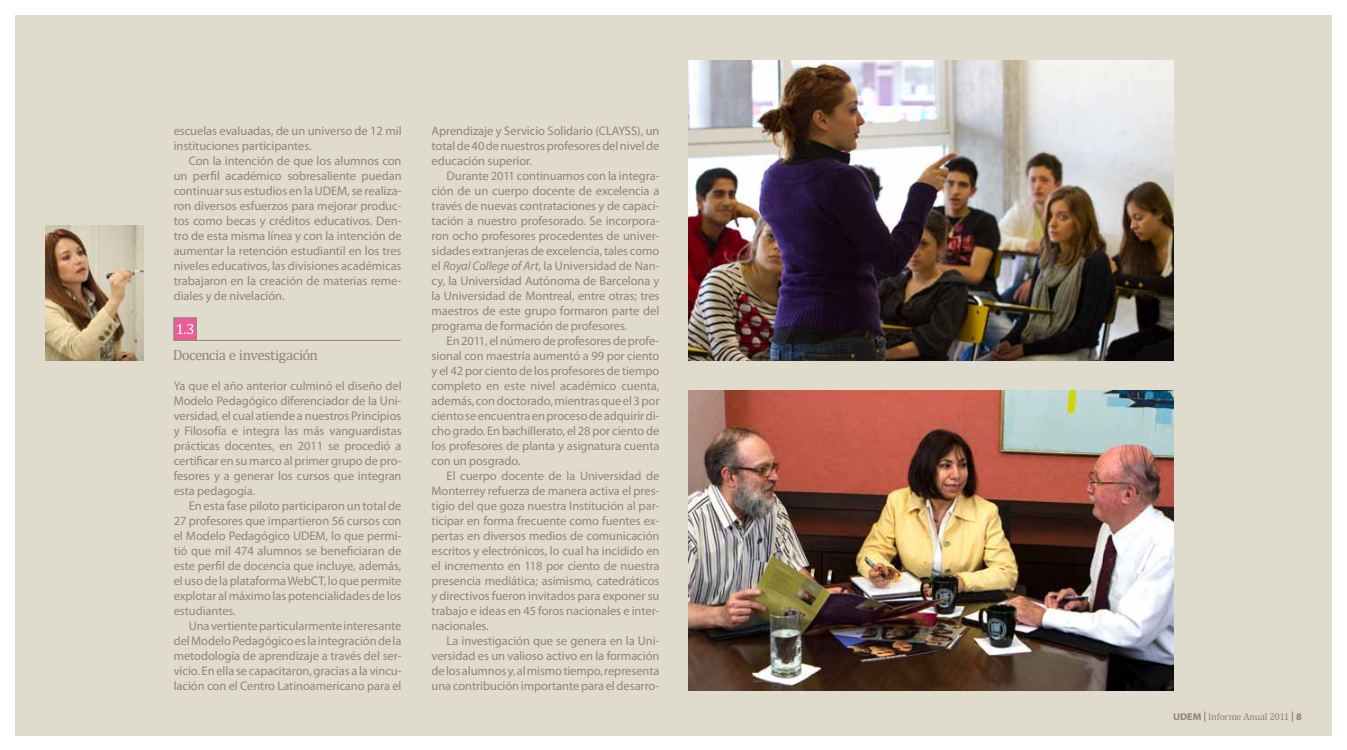
<style>
.page{position:relative;width:1347px;height:750px;background:#fff}
.page>*{position:absolute;margin:0;border:0;box-sizing:border-box;transform-origin:0 0}
.t1{font:15px "Cambria";letter-spacing:-.04em;color:#8d857e}
.t2{font:12.5px/15px "Myriad Pro";letter-spacing:-.005em;color:#8d857e;text-align:justify}
.t3{font:10px "Cambria";letter-spacing:-.02em;color:#8d857e}
.s1{font-style:italic}
.s2{font-family:"Myriad Web Pro";font-weight:700}
</style>
<div class="page">
<div style="left:15px;top:15px;width:1316px;height:720px;background:#e0dccd"></div>
<img style="left:688px;top:60px;width:485px;height:300px">
<img style="left:688px;top:390px;width:485px;height:300px">
<img style="left:45px;top:226px;width:99px;height:134px">
<hr style="left:196px;top:340px;width:205px;height:1px;background:#8d857e">
<div style="left:174px;top:317px;width:23px;height:23px;background:#ea5d98;border:1px solid #8d857e"></div>
<svg style="left:177px;top:324px;width:16px;height:10px"></svg>
<p class="t2" style="left:174px;top:123px;width:229px">escuelas evaluadas, de un universo de 12 mil instituciones participantes.</p>
<p class="t2" style="left:174px;top:153px;width:229px;text-indent:15px">Con la intención de que los alumnos con un perfil académico sobresaliente puedan continuar sus estudios en la UDEM, se realiza&shy;ron diversos esfuerzos para mejorar produc&shy;tos como becas y créditos educativos. Den&shy;tro de esta misma línea y con la intención de aumentar la retención estudiantil en los tres niveles educativos, las divisiones académicas trabajaron en la creación de materias reme&shy;diales y de nivelación.</p>
<p class="t1" style="left:173px;top:346px;width:146px">Docencia e investigación</p>
<p class="t2" style="left:174px;top:378px;width:229px">Ya que el año anterior culminó el diseño del Modelo Pedagógico diferenciador de la Uni&shy;versidad, el cual atiende a nuestros Principios y Filosofía e integra las más vanguardistas prácticas docentes, en 2011 se procedió a certificar en su marco al primer grupo de pro&shy;fesores y a generar los cursos que integran esta pedagogía.</p>
<p class="t2" style="left:174px;top:498px;width:229px;text-indent:15px">En esta fase piloto participaron un total de 27 profesores que impartieron 56 cursos con el Modelo Pedagógico UDEM, lo que permi&shy;tió que mil 474 alumnos se beneficiaran de este perfil de docencia que incluye, además, el uso de la plataforma WebCT, lo que permite explotar al máximo las potencialidades de los estudiantes.</p>
<p class="t2" style="left:174px;top:618px;width:229px;text-indent:15px">Una vertiente particularmente interesante del Modelo Pedagógico es la integración de la metodología de aprendizaje a través del ser&shy;vicio. En ella se capacitaron, gracias a la vincu&shy;lación con el Centro Latinoamericano para el</p>
<p class="t2" style="left:431px;top:123px;width:229px">Aprendizaje y Servicio Solidario (CLAYSS), un total de 40 de nuestros profesores del nivel de educación superior.</p>
<p class="t2" style="left:431px;top:168px;width:229px;text-indent:15px">Durante 2011 continuamos con la integra&shy;ción de un cuerpo docente de excelencia a través de nuevas contrataciones y de capaci&shy;tación a nuestro profesorado. Se incorpora&shy;ron ocho profesores procedentes de univer&shy;sidades extranjeras de excelencia, tales como el <span class="s1">Royal College of Art</span>, la Universidad de Nan&shy;cy, la Universidad Autónoma de Barcelona y la Universidad de Montreal, entre otras; tres maestros de este grupo formaron parte del programa de formación de profesores.</p>
<p class="t2" style="left:431px;top:333px;width:229px;text-indent:15px">En 2011, el número de profesores de profe&shy;sional con maestría aumentó a 99 por ciento y el 42 por ciento de los profesores de tiempo completo en este nivel académico cuenta, además, con doctorado, mientras que el 3 por ciento se encuentra en proceso de adquirir di&shy;cho grado. En bachillerato, el 28 por ciento de los profesores de planta y asignatura cuenta con un posgrado.</p>
<p class="t2" style="left:431px;top:468px;width:229px;text-indent:15px">El cuerpo docente de la Universidad de Monterrey refuerza de manera activa el pres&shy;tigio del que goza nuestra Institución al par&shy;ticipar en forma frecuente como fuentes ex&shy;pertas en diversos medios de comunicación escritos y electrónicos, lo cual ha incidido en el incremento en 118 por ciento de nuestra presencia mediática; asimismo, catedráticos y directivos fueron invitados para exponer su trabajo e ideas en 45 foros nacionales e inter&shy;nacionales.</p>
<p class="t2" style="left:431px;top:633px;width:229px;text-indent:15px">La investigación que se genera en la Uni&shy;versidad es un valioso activo en la formación de los alumnos y, al mismo tiempo, representa una contribución importante para el desarro-</p>
<p class="t3" style="left:1173px;top:710px;width:130px"><span class="s2">UDEM |</span> Informe Anual 2011 <span class="s2">| 8</span></p>
</div>
